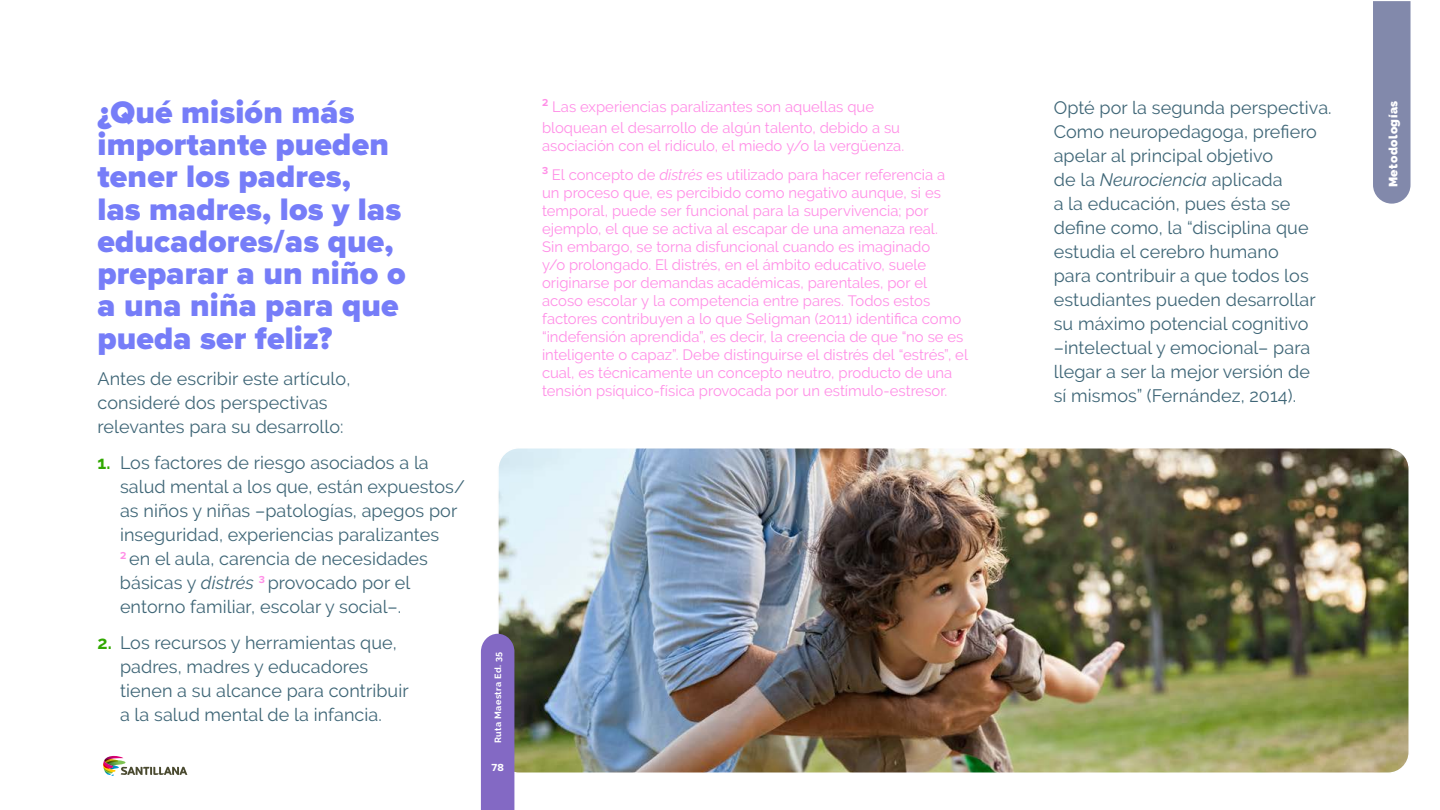
<style>
.page{position:relative;width:1440px;height:810px;background:#fff}
.page>*{position:absolute;margin:0;border:0;box-sizing:border-box;transform-origin:0 0}
.t1{font:900 32.25px/32.2px "Proxima Nova";letter-spacing:.005em;color:#767df8}
.t2{font:18px/24px "Raleway";letter-spacing:.005em;color:#3f6677}
.t3{font:15px/18px "Raleway";color:#ff8fe7}
.t4{font:900 12px "Raleway";letter-spacing:.04em;color:#fff}
.t5{font:700 10.65px "Proxima Nova";color:#fff}
.t6{font:700 9px "Raleway";letter-spacing:.04em;color:#fff}
.s1{font-weight:700;color:#31a800}
.s2{font-style:italic}
</style>
<div class="page">
<img style="left:500px;top:450px;width:907px;height:321px">
<div style="left:497px;top:447px;width:913px;height:327px;border:2px solid #fff;border-radius:21px"></div>
<div style="left:1373px;top:1px;width:38px;height:203px;background:#8289ab"></div>
<svg style="left:103px;top:755px;width:84px;height:21px"></svg>
<div style="left:481px;top:634px;width:33px;height:176px;background:#8369c4"></div>
<h1 class="t1" style="left:98px;top:96px;width:310px">¿Qué misión más importante pueden tener los padres,<br>las madres, los y las educadores/as que, preparar a un niño o a una niña para que pueda ser feliz?</h1>
<p class="t2" style="left:98px;top:366px;width:254px">Antes de escribir este artículo, consideré dos perspectivas relevantes para su desarrollo:</p>
<p class="t2" style="left:120px;top:450px;width:346px;text-indent:-22px"><span class="s1">1.</span> Los factores de riesgo asociados a la salud mental a los que, están expuestos/ as niños y niñas –patologías, apegos por inseguridad, experiencias paralizantes<br><sup>2</sup> en el aula, carencia de necesidades básicas y <span class="s2">distrés</span> <sup>3</sup> provocado por el entorno familiar, escolar y social–.</p>
<p class="t2" style="left:120px;top:630px;width:290px;text-indent:-22px"><span class="s1">2.</span> Los recursos y herramientas que, padres, madres y educadores tienen a su alcance para contribuir a la salud mental de la infancia.</p>
<p class="t6" style="left:493px;top:743px;width:92px;rotate:-90deg">Ruta Maestra Ed. 35</p>
<p class="t5" style="left:492px;top:759px;width:14px">78</p>
<p class="t3" style="left:542px;top:96px;width:359px;line-height:21.6px"><sup>2</sup> Las experiencias paralizantes son aquellas que bloquean el desarrollo de algún talento, debido a su</p>
<p class="t3" style="left:542px;top:131px;width:405px;line-height:29.1px">asociación con el ridículo, el miedo y/o la vergüenza.<br><sup>3</sup> El concepto de <span class="s2">distrés</span> es utilizado para hacer referencia a</p>
<p class="t3" style="left:542px;top:184px;width:427px">un proceso que, es percibido como negativo aunque, si es temporal, puede ser funcional para la supervivencia; por ejemplo, el que se activa al escapar de una amenaza real.<br>Sin embargo, se torna disfuncional cuando es imaginado<br>y/o prolongado. El distrés, en el ámbito educativo, suele originarse por demandas académicas, parentales, por el acoso escolar y la competencia entre pares. Todos estos factores contribuyen a lo que Seligman (2011) identifica como “indefensión aprendida”, es decir, la creencia de que “no se es inteligente o capaz”. Debe distinguirse el distrés del “estrés”, el cual, es técnicamente un concepto neutro, producto de una tensión psíquico-física provocada por un estímulo-estresor.</p>
<p class="t2" style="left:1054px;top:96px;width:279px">Opté por la segunda perspectiva.<br>Como neuropedagoga, prefiero apelar al principal objetivo<br>de la <span class="s2">Neurociencia</span> aplicada<br>a la educación, pues ésta se define como, la “disciplina que estudia el cerebro humano<br>para contribuir a que todos los estudiantes pueden desarrollar su máximo potencial cognitivo –intelectual y emocional– para llegar a ser la mejor versión de<br>sí mismos” (Fernández, 2014).</p>
<p class="t4" style="left:1386px;top:187px;width:88px;rotate:-90deg">Metodologías</p>
</div>
